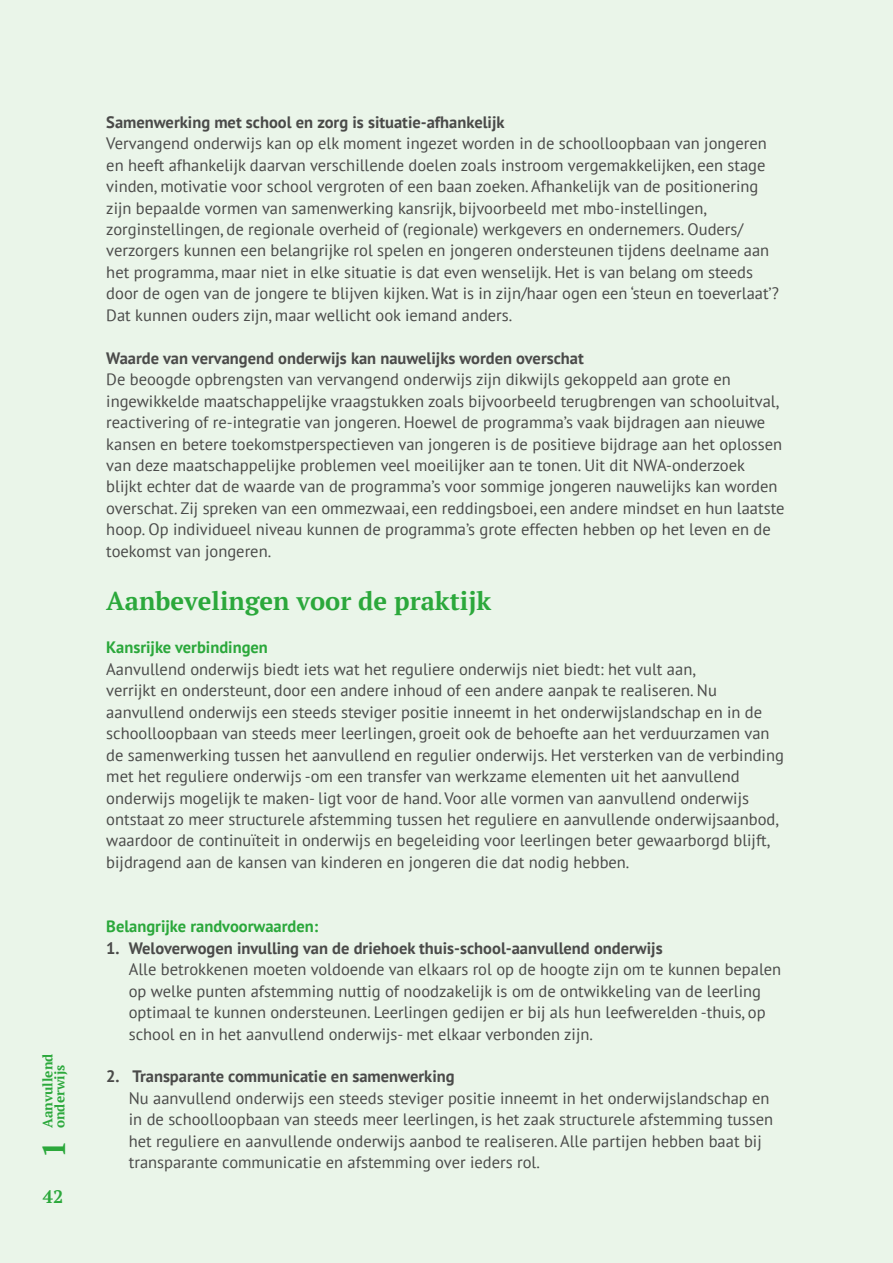
<style>
.page{position:relative;width:893px;height:1263px;background:#eaf5e9}
.page>*{position:absolute;margin:0;border:0;box-sizing:border-box;transform-origin:0 0}
.t1{font:700 31.5px "PT Serif";color:#2ba83b}
.t2{font:700 25.5px "PT Serif";color:#2ba83b}
.t3{font:700 18px "PT Serif";color:#2ba83b}
.t4{font:16.5px/21.5px "PT Sans";color:#4a4a49}
.t5{font:700 16.5px "PT Sans";color:#4a4a49}
.t6{font:700 16.5px "PT Sans";color:#2ba83b}
.t7{font:700 13.5px/12px "PT Serif";color:#2ba83b}
</style>
<div class="page">
<p class="t7" style="left:41px;top:1128px;width:76px;rotate:-90deg">Aanvullend onderwijs</p>
<h1 class="t1" style="left:33px;top:1157px;width:19px;rotate:-90deg">1</h1>
<p class="t3" style="left:43px;top:1184px;width:22px">42</p>
<p class="t5" style="left:106px;top:111px;width:400px">Samenwerking met school en zorg is situatie-afhankelijk</p>
<p class="t4" style="left:106px;top:132px;width:674px">Vervangend onderwijs kan op elk moment ingezet worden in de schoolloopbaan van jongeren en heeft afhankelijk daarvan verschillende doelen zoals instroom vergemakkelijken, een stage vinden, motivatie voor school vergroten of een baan zoeken. Afhankelijk van de positionering zijn bepaalde vormen van samenwerking kansrijk, bijvoorbeeld met mbo-instellingen, zorginstellingen, de regionale overheid of (regionale) werkgevers en ondernemers. Ouders/ verzorgers kunnen een belangrijke rol spelen en jongeren ondersteunen tijdens deelname aan het programma, maar niet in elke situatie is dat even wenselijk. Het is van belang om steeds door de ogen van de jongere te blijven kijken. Wat is in zijn/haar ogen een ‘steun en toeverlaat’?<br>Dat kunnen ouders zijn, maar wellicht ook iemand anders.</p>
<p class="t5" style="left:106px;top:347px;width:479px">Waarde van vervangend onderwijs kan nauwelijks worden overschat</p>
<p class="t4" style="left:106px;top:368px;width:680px">De beoogde opbrengsten van vervangend onderwijs zijn dikwijls gekoppeld aan grote en ingewikkelde maatschappelijke vraagstukken zoals bijvoorbeeld terugbrengen van schooluitval, reactivering of re-integratie van jongeren. Hoewel de programma’s vaak bijdragen aan nieuwe kansen en betere toekomstperspectieven van jongeren is de positieve bijdrage aan het oplossen van deze maatschappelijke problemen veel moeilijker aan te tonen. Uit dit NWA-onderzoek blijkt echter dat de waarde van de programma’s voor sommige jongeren nauwelijks kan worden overschat. Zij spreken van een ommezwaai, een reddingsboei, een andere mindset en hun laatste hoop. Op individueel niveau kunnen de programma’s grote effecten hebben op het leven en de toekomst van jongeren.</p>
<h2 class="t2" style="left:106px;top:585px;width:387px">Aanbevelingen voor de praktijk</h2>
<p class="t6" style="left:106px;top:637px;width:163px">Kansrijke verbindingen</p>
<p class="t4" style="left:106px;top:658px;width:679px">Aanvullend onderwijs biedt iets wat het reguliere onderwijs niet biedt: het vult aan,<br>verrijkt en ondersteunt, door een andere inhoud of een andere aanpak te realiseren. Nu aanvullend onderwijs een steeds steviger positie inneemt in het onderwijslandschap en in de schoolloopbaan van steeds meer leerlingen, groeit ook de behoefte aan het verduurzamen van de samenwerking tussen het aanvullend en regulier onderwijs. Het versterken van de verbinding met het reguliere onderwijs -om een transfer van werkzame elementen uit het aanvullend onderwijs mogelijk te maken- ligt voor de hand. Voor alle vormen van aanvullend onderwijs ontstaat zo meer structurele afstemming tussen het reguliere en aanvullende onderwijsaanbod, waardoor de continuïteit in onderwijs en begeleiding voor leerlingen beter gewaarborgd blijft, bijdragend aan de kansen van kinderen en jongeren die dat nodig hebben.</p>
<p class="t6" style="left:106px;top:915px;width:214px">Belangrijke randvoorwaarden:</p>
<p class="t5" style="left:106px;top:937px;width:558px">1. Weloverwogen invulling van de driehoek thuis-school-aanvullend onderwijs</p>
<p class="t4" style="left:129px;top:958px;width:654px">Alle betrokkenen moeten voldoende van elkaars rol op de hoogte zijn om te kunnen bepalen op welke punten afstemming nuttig of noodzakelijk is om de ontwikkeling van de leerling optimaal te kunnen ondersteunen. Leerlingen gedijen er bij als hun leefwerelden -thuis, op school en in het aanvullend onderwijs- met elkaar verbonden zijn.</p>
<p class="t5" style="left:106px;top:1066px;width:350px">2. Transparante communicatie en samenwerking</p>
<p class="t4" style="left:129px;top:1087px;width:646px">Nu aanvullend onderwijs een steeds steviger positie inneemt in het onderwijslandschap en in de schoolloopbaan van steeds meer leerlingen, is het zaak structurele afstemming tussen het reguliere en aanvullende onderwijs aanbod te realiseren. Alle partijen hebben baat bij transparante communicatie en afstemming over ieders rol.</p>
</div>
